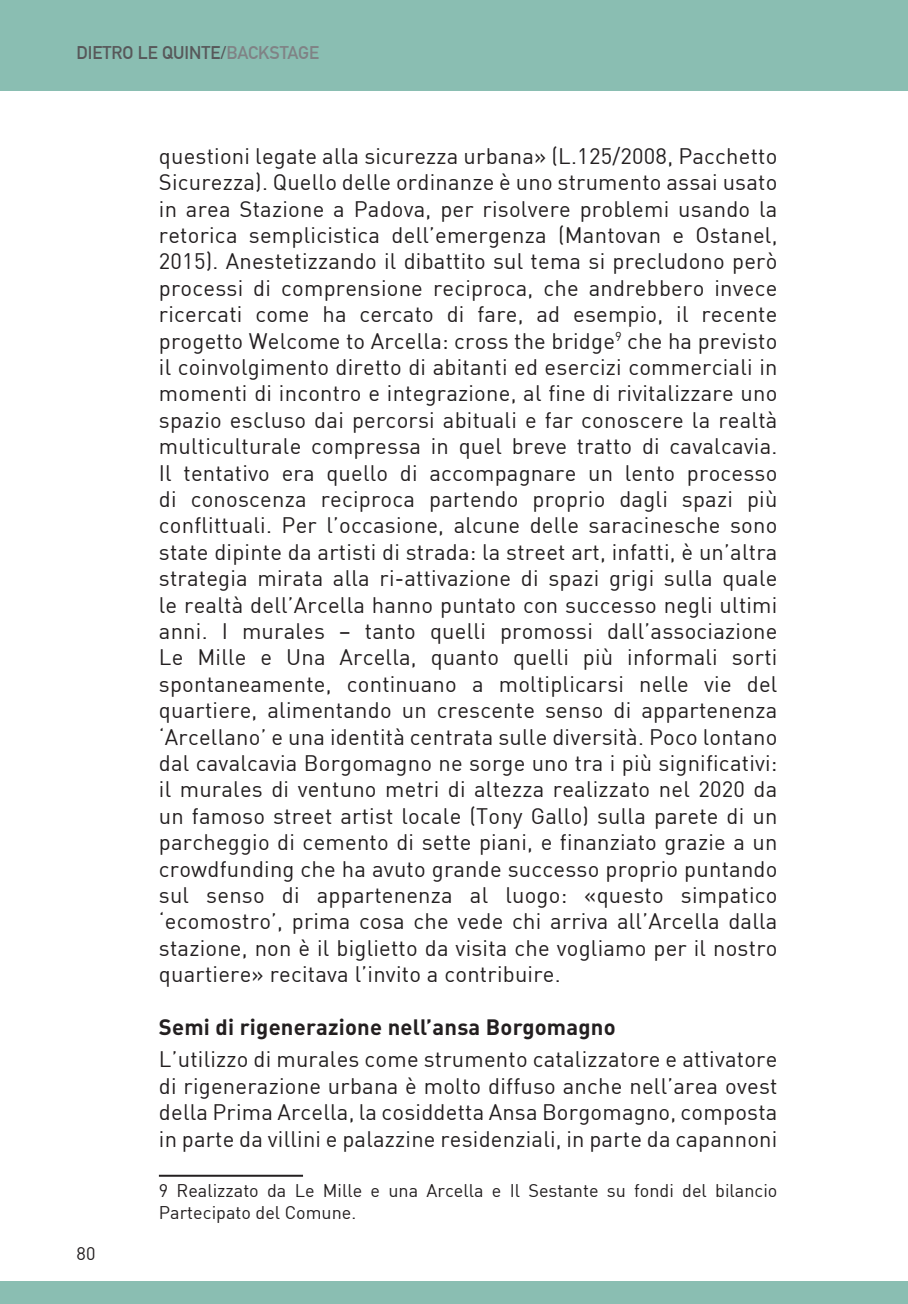
<style>
.page{position:relative;width:908px;height:1304px;background:#fff}
.page>*{position:absolute;margin:0;border:0;box-sizing:border-box;transform-origin:0 0}
.Heading_1{font:22px/26.4px "DIN";letter-spacing:.01em;color:#231f20;text-align:justify}
.Heading_1-2{font:22px "DIN Bold Alternate";letter-spacing:.01em;color:#231f20}
.note{font:18px/21.6px "DIN";color:#231f20}
.t1{font:700 18px "DIN Alternate";color:#57585a}
.s1{color:#808285}
</style>
<div class="page">
<div style="left:0;top:0;width:907px;height:90px;background:#8abeb2"></div>
<div style="left:0;top:1281px;width:907px;height:23px;background:#8abeb2"></div>
<hr style="left:159px;top:1175px;width:144px;height:2px;background:#231f20">
<p class="t1" style="left:77px;top:39px;width:244px">DIETRO LE QUINTE/<span class="s1">BACKSTAGE</span></p>
<p class="note" style="left:77px;top:1242px;width:20px">80</p>
<p class="Heading_1" style="left:159px;top:142px;width:620px">questioni legate alla sicurezza urbana» (L.125/2008, Pacchetto Sicurezza). Quello delle ordinanze è uno strumento assai usato in area Stazione a Padova, per risolvere problemi usando la retorica semplicistica dell’emergenza (Mantovan e Ostanel, 2015). Anestetizzando il dibattito sul tema si precludono però processi di comprensione reciproca, che andrebbero invece ricercati come ha cercato di fare, ad esempio, il recente progetto Welcome to Arcella: cross the bridge<sup>9</sup> che ha previsto il coinvolgimento diretto di abitanti ed esercizi commerciali in momenti di incontro e integrazione, al fine di rivitalizzare uno spazio escluso dai percorsi abituali e far conoscere la realtà multiculturale compressa in quel breve tratto di cavalcavia.<br>Il tentativo era quello di accompagnare un lento processo di conoscenza reciproca partendo proprio dagli spazi più conflittuali. Per l’occasione, alcune delle saracinesche sono state dipinte da artisti di strada: la street art, infatti, è un’altra strategia mirata alla ri-attivazione di spazi grigi sulla quale le realtà dell’Arcella hanno puntato con successo negli ultimi anni. I murales – tanto quelli promossi dall’associazione Le Mille e Una Arcella, quanto quelli più informali sorti spontaneamente, continuano a moltiplicarsi nelle vie del quartiere, alimentando un crescente senso di appartenenza ‘Arcellano’ e una identità centrata sulle diversità. Poco lontano dal cavalcavia Borgomagno ne sorge uno tra i più significativi: il murales di ventuno metri di altezza realizzato nel 2020 da un famoso street artist locale (Tony Gallo) sulla parete di un parcheggio di cemento di sette piani, e finanziato grazie a un crowdfunding che ha avuto grande successo proprio puntando sul senso di appartenenza al luogo: «questo simpatico ‘ecomostro’, prima cosa che vede chi arriva all’Arcella dalla stazione, non è il biglietto da visita che vogliamo per il nostro quartiere» recitava l’invito a contribuire.</p>
<p class="Heading_1-2" style="left:159px;top:1013px;width:458px">Semi di rigenerazione nell’ansa Borgomagno</p>
<p class="Heading_1" style="left:159px;top:1046px;width:619px">L’utilizzo di murales come strumento catalizzatore e attivatore di rigenerazione urbana è molto diffuso anche nell’area ovest della Prima Arcella, la cosiddetta Ansa Borgomagno, composta in parte da villini e palazzine residenziali, in parte da capannoni</p>
<p class="note" style="left:159px;top:1180px;width:619px">9 Realizzato da Le Mille e una Arcella e Il Sestante su fondi del bilancio<br>Partecipato del Comune.</p>
</div>
